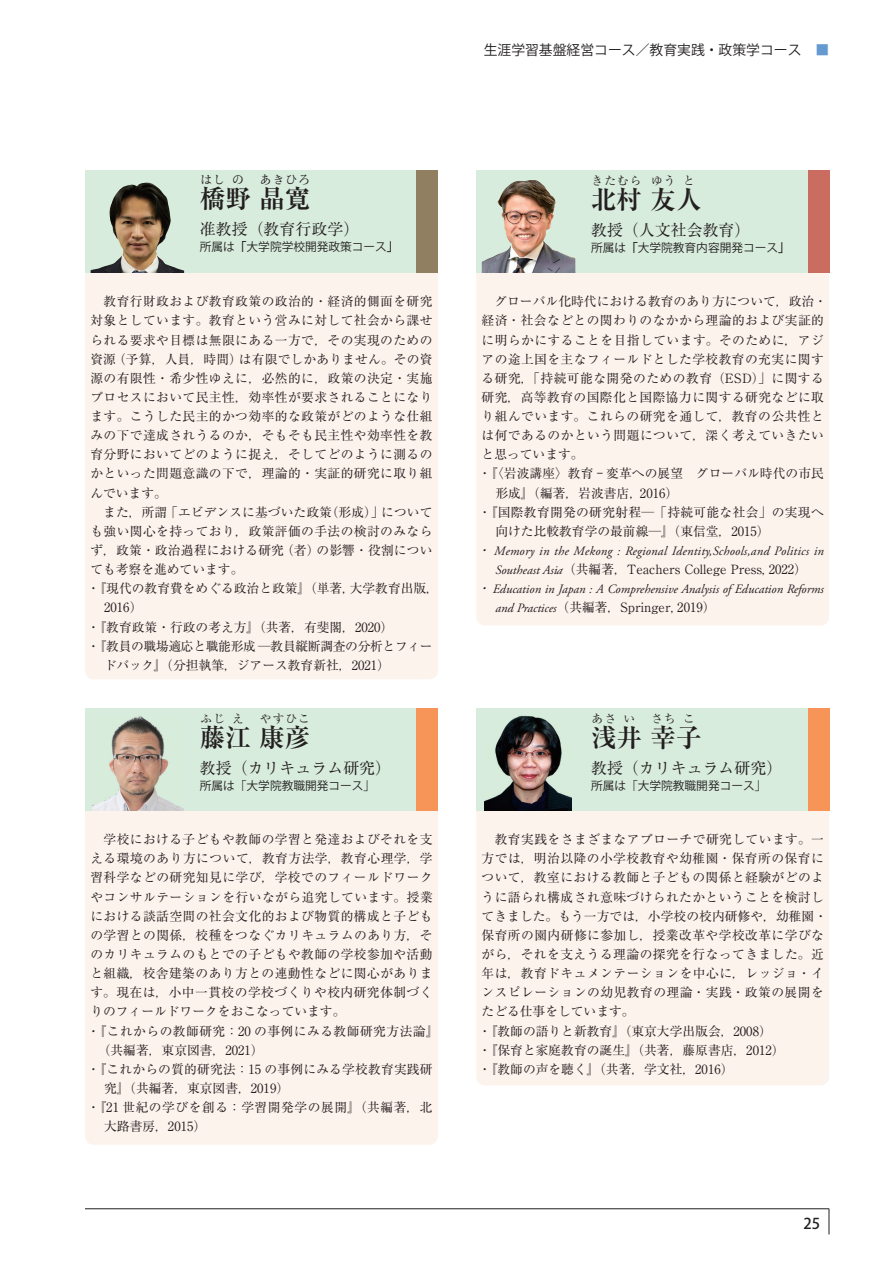
<style>
.page{position:relative;width:893px;height:1263px;background:#fff}
.page>*{position:absolute;margin:0;border:0;box-sizing:border-box;transform-origin:0 0}
.t1{font:700 25.5px "Ryumin Pro";color:#231f20}
.t2{font:15.9px "Ryumin Pro";color:#231f20}
.t3{font:500 14.85px "Koz Go Pro";color:#231f20}
.t4{font:13.8px "Koz Go Pro";color:#231f20}
.t5{font:12.75px/19.2px "Ryumin Pro";letter-spacing:.035em;color:#231f20}
.t6{font:12.75px "Ryumin Pro";color:#231f20}
.t7{font:12.75px "Ryumin Pro";letter-spacing:.005em;color:#231f20}
.t8{font:12.75px "Ryumin Pro";letter-spacing:.015em;color:#231f20}
.t9{font:italic 12.75px "Adobe Garamond Pro";color:#231f20}
.t10{font:italic 12.75px "Adobe Garamond Pro";letter-spacing:.02em;color:#231f20}
.t11{font:12.75px "Ryumin Pro";letter-spacing:-.025em;color:#231f20}
.t12{font:11.7px "Koz Go Pro";color:#231f20}
.t13{font:11.7px "Ryumin Pro";letter-spacing:.09em;color:#231f20}
.s1{font-family:"Shin Go Pro"}
.s2{font-family:"Koz Go Pr 6 N";font-weight:300}
.s3{font-family:"Shin Go Pro";font-weight:300}
.s4{color:#6599d1}
.s5{font-family:"Koz Go Pro"}
.s6{font-family:"Ryumin Pro"}
.s7{font-family:"Adobe Garamond Pro";font-style:italic}
</style>
<div class="page">
<hr style="left:0;top:1208px;width:829px;height:1px;background:#231f20">
<svg style="left:829px;top:1209px;width:1px;height:25px"></svg>
<div style="left:0;top:1199px;width:85px;height:32px;background:#fff"></div>
<div style="left:476px;top:178px;width:353px;height:447px;background:#fdf3ed;border-radius:9px"></div>
<div style="left:476px;top:170px;width:353px;height:103px;background:#d8ecdd"></div>
<img style="left:482px;top:180px;width:93px;height:93px">
<div style="left:808px;top:170px;width:21px;height:103px;background:#ca6c5f"></div>
<div style="left:85px;top:728px;width:353px;height:417px;background:#fdf3ed;border-radius:9px"></div>
<div style="left:85px;top:708px;width:353px;height:103px;background:#d8ecdd"></div>
<img style="left:92px;top:715px;width:91px;height:96px">
<div style="left:417px;top:708px;width:21px;height:103px;background:#f79559"></div>
<div style="left:85px;top:265px;width:353px;height:414px;background:#fdf3ed;border-radius:9px"></div>
<div style="left:85px;top:170px;width:353px;height:103px;background:#d8ecdd"></div>
<img style="left:91px;top:183px;width:93px;height:90px">
<div style="left:417px;top:170px;width:21px;height:103px;background:#907f61"></div>
<div style="left:476px;top:716px;width:353px;height:369px;background:#fdf3ed;border-radius:9px"></div>
<div style="left:476px;top:708px;width:353px;height:103px;background:#d8ecdd"></div>
<img style="left:484px;top:715px;width:87px;height:96px">
<div style="left:808px;top:708px;width:21px;height:103px;background:#f79559"></div>
<p class="t13" style="left:200px;top:171px;width:26px">はし</p>
<p class="t13" style="left:232px;top:171px;width:13px">の</p>
<p class="t13" style="left:260px;top:171px;width:51px">あきひろ</p>
<p class="t2" style="left:200px;top:216px;width:161px">准教授（教育行政学）</p>
<p class="t12" style="left:200px;top:239px;width:200px">所属は<span class="s1">「</span>大学院学校開発政策コース<span class="s1">」</span></p>
<h1 class="t1" style="left:200px;top:178px;width:112px">橋野晶寛</h1>
<p class="t5" style="left:90px;top:291px;width:344px">　教育行財政および教育政策の政治的・経済的側面を研究</p>
<p class="t5" style="left:90px;top:310px;width:344px">対象としています。教育という営みに対して社会から課せ</p>
<p class="t5" style="left:90px;top:329px;width:344px">られる要求や目標は無限にある一方で，その実現のための</p>
<p class="t8" style="left:90px;top:349px;width:344px">資源（予算，人員，時間）は有限でしかありません。その資</p>
<p class="t5" style="left:90px;top:367px;width:344px">源の有限性・希少性ゆえに，必然的に，政策の決定・実施</p>
<p class="t5" style="left:90px;top:387px;width:344px">プロセスにおいて民主性，効率性が要求されることになり</p>
<p class="t5" style="left:90px;top:406px;width:344px">ます。こうした民主的かつ効率的な政策がどのような仕組</p>
<p class="t5" style="left:90px;top:425px;width:344px">みの下で達成されうるのか，そもそも民主性や効率性を教</p>
<p class="t5" style="left:90px;top:444px;width:344px">育分野においてどのように捉え，そしてどのように測るの</p>
<p class="t5" style="left:90px;top:463px;width:344px">かといった問題意識の下で，理論的・実証的研究に取り組</p>
<p class="t5" style="left:90px;top:482px;width:78px">んでいます。</p>
<p class="t7" style="left:90px;top:502px;width:344px">　また，所謂「エビデンスに基づいた政策（形成）」について</p>
<p class="t5" style="left:90px;top:521px;width:344px">も強い関心を持っており，政策評価の手法の検討のみなら</p>
<p class="t8" style="left:90px;top:540px;width:344px">ず，政策・政治過程における研究（者）の影響・役割につい</p>
<p class="t6" style="left:90px;top:559px;width:155px">ても考察を進めています。</p>
<p class="t6" style="left:87px;top:578px;width:353px">・『現代の教育費をめぐる政治と政策』（単著，大学教育出版，</p>
<p class="t5" style="left:104px;top:597px;width:40px">2016）</p>
<p class="t6" style="left:87px;top:617px;width:308px">・『教育政策・行政の考え方』（共著，有斐閣，2020）</p>
<p class="t11" style="left:87px;top:636px;width:347px">・『教員の職場適応と職能形成 <span class="s2">―</span>教員縦断調査の分析とフィー</p>
<p class="t6" style="left:104px;top:655px;width:287px">ドバック』（分担執筆，ジアース教育新社，2021）</p>
<p class="t13" style="left:200px;top:709px;width:26px">ふじ</p>
<p class="t13" style="left:232px;top:709px;width:13px">え</p>
<p class="t13" style="left:260px;top:709px;width:51px">やすひこ</p>
<p class="t2" style="left:200px;top:755px;width:193px">教授（カリキュラム研究）</p>
<p class="t12" style="left:200px;top:778px;width:177px">所属は<span class="s3">「</span>大学院教職開発コース<span class="s3">」</span></p>
<h1 class="t1" style="left:200px;top:717px;width:112px">藤江康彦</h1>
<p class="t5" style="left:90px;top:829px;width:344px">　学校における子どもや教師の学習と発達およびそれを支</p>
<p class="t5" style="left:90px;top:848px;width:344px">える環境のあり方について，教育方法学，教育心理学，学</p>
<p class="t5" style="left:90px;top:867px;width:344px">習科学などの研究知見に学び，学校でのフィールドワーク</p>
<p class="t5" style="left:90px;top:886px;width:344px">やコンサルテーションを行いながら追究しています。授業</p>
<p class="t5" style="left:90px;top:905px;width:344px">における談話空間の社会文化的および物質的構成と子ども</p>
<p class="t5" style="left:90px;top:925px;width:344px">の学習との関係，校種をつなぐカリキュラムのあり方，そ</p>
<p class="t5" style="left:90px;top:944px;width:344px">のカリキュラムのもとでの子どもや教師の学校参加や活動</p>
<p class="t5" style="left:90px;top:963px;width:344px">と組織，校舎建築のあり方との連動性などに関心がありま</p>
<p class="t5" style="left:90px;top:982px;width:344px">す。現在は，小中一貫校の学校づくりや校内研究体制づく</p>
<p class="t6" style="left:90px;top:1001px;width:257px">りのフィールドワークをおこなっています。</p>
<p class="t5" style="left:87px;top:1020px;width:353px">・『これからの教師研究：20 の事例にみる教師研究方法論』</p>
<p class="t6" style="left:98px;top:1040px;width:167px">（共編著，東京図書，2021）</p>
<p class="t8" style="left:87px;top:1059px;width:347px">・『これからの質的研究法：15 の事例にみる学校教育実践研</p>
<p class="t6" style="left:104px;top:1078px;width:186px">究』（共編著，東京図書，2019）</p>
<p class="t5" style="left:87px;top:1097px;width:347px">・『21 世紀の学びを創る：学習開発学の展開』（共編著，北</p>
<p class="t6" style="left:104px;top:1116px;width:104px">大路書房，2015）</p>
<p class="t4" style="left:484px;top:41px;width:347px">生涯学習基盤経営コース／教育実践・政策学コース　<span class="s4">■</span></p>
<p class="t13" style="left:592px;top:172px;width:51px">きたむら</p>
<p class="t13" style="left:651px;top:172px;width:26px">ゆう</p>
<p class="t13" style="left:683px;top:172px;width:13px">と</p>
<p class="t2" style="left:591px;top:217px;width:161px">教授（人文社会教育）</p>
<p class="t12" style="left:591px;top:240px;width:200px">所属は<span class="s1">「</span>大学院教育内容開発コース<span class="s1">」</span></p>
<h1 class="t1" style="left:591px;top:179px;width:112px">北村友人</h1>
<p class="t7" style="left:482px;top:291px;width:347px">　グローバル化時代における教育のあり方について，政治・</p>
<p class="t5" style="left:482px;top:310px;width:344px">経済・社会などとの関わりのなかから理論的および実証的</p>
<p class="t5" style="left:482px;top:329px;width:344px">に明らかにすることを目指しています。そのために，アジ</p>
<p class="t5" style="left:482px;top:348px;width:344px">アの途上国を主なフィールドとした学校教育の充実に関す</p>
<p class="t5" style="left:482px;top:367px;width:344px">る研究，「持続可能な開発のための教育（ESD）」に関する</p>
<p class="t5" style="left:482px;top:387px;width:344px">研究，高等教育の国際化と国際協力に関する研究などに取</p>
<p class="t5" style="left:482px;top:406px;width:344px">り組んでいます。これらの研究を通して，教育の公共性と</p>
<p class="t5" style="left:482px;top:425px;width:344px">は何であるのかという問題について，深く考えていきたい</p>
<p class="t6" style="left:482px;top:444px;width:104px">と思っています。</p>
<p class="t7" style="left:478px;top:464px;width:347px">・『〈岩波講座〉教育 <span class="s5">-</span> 変革への展望　グローバル時代の市民</p>
<p class="t6" style="left:495px;top:483px;width:184px">形成』（編著，岩波書店，2016）</p>
<p class="t5" style="left:478px;top:501px;width:347px">・『国際教育開発の研究射程<span class="s2">―</span>「持続可能な社会」の実現へ</p>
<p class="t6" style="left:495px;top:521px;width:276px">向けた比較教育学の最前線<span class="s2">―</span>』（東信堂，2015）</p>
<p class="t10" style="left:477px;top:543px;width:348px"><span class="s6">・</span> Memory in the Mekong : Regional Identity,Schools,and Politics in</p>
<p class="t6" style="left:495px;top:559px;width:313px"><span class="s7">Southeast Asia</span>（共編著，Teachers College Press, 2022）</p>
<p class="t9" style="left:477px;top:582px;width:348px"><span class="s6">・</span>Education in Japan : A Comprehensive Analysis of Education Reforms</p>
<p class="t6" style="left:495px;top:597px;width:222px"><span class="s7">and Practices</span>（共編著，Springer, 2019）</p>
<p class="t13" style="left:592px;top:709px;width:26px">あさ</p>
<p class="t13" style="left:623px;top:709px;width:13px">い</p>
<p class="t13" style="left:651px;top:709px;width:26px">さち</p>
<p class="t13" style="left:683px;top:709px;width:13px">こ</p>
<p class="t2" style="left:591px;top:755px;width:193px">教授（カリキュラム研究）</p>
<p class="t12" style="left:591px;top:778px;width:177px">所属は<span class="s3">「</span>大学院教職開発コース<span class="s3">」</span></p>
<h1 class="t1" style="left:591px;top:717px;width:112px">浅井幸子</h1>
<p class="t5" style="left:478px;top:829px;width:350px">　教育実践をさまざまなアプローチで研究しています。一方では，明治以降の小学校教育や幼稚園・保育所の保育について，教室における教師と子どもの関係と経験がどのように語られ構成され意味づけられたかということを検討してきました。もう一方では，小学校の校内研修や，幼稚園・保育所の園内研修に参加し，授業改革や学校改革に学びながら，それを支えうる理論の探究を行なってきました。近年は，教育ドキュメンテーションを中心に，レッジョ・インスピレーションの幼児教育の理論・実践・政策の展開をたどる仕事をしています。<br>・『教師の語りと新教育』（東京大学出版会，2008）<br>・『保育と家庭教育の誕生』（共著，藤原書店，2012）<br>・『教師の声を聴く』（共著，学文社，2016）</p>
<p class="t3" style="left:803px;top:1214px;width:18px">25</p>
</div>
